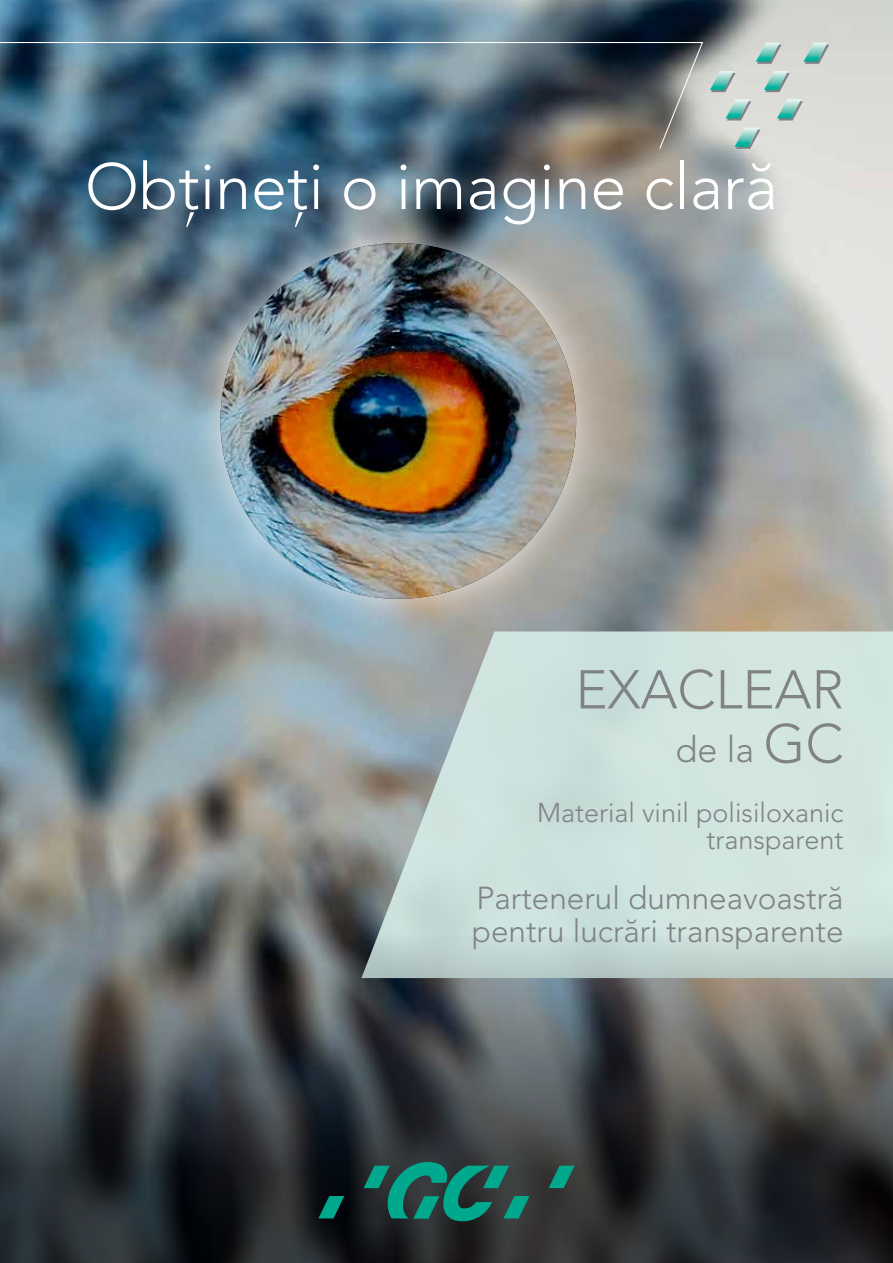
<style>
.page{position:relative;width:893px;height:1263px;background:#fff}
.page>*{position:absolute;margin:0;border:0;box-sizing:border-box;transform-origin:0 0}
.t1{font:300 64.5px "Avenir";color:#fff}
.t2{font:300 54px "Avenir";color:#808285}
.t3{font:300 36px "Avenir";color:#808285}
.t4{font:300 31.5px/33px "Avenir";color:#808285}
.t5{font:300 27px/27px "Avenir";color:#808285;text-align:right}
.s1{font-size:54px}
</style>
<div class="page">
<img style="left:0;top:0;width:893px;height:935px">
<svg style="left:361px;top:631px;width:532px;height:304px;background:#c7d9d5"></svg>
<svg style="left:757px;top:45px;width:24px;height:19px"></svg>
<svg style="left:711px;top:73px;width:24px;height:19px"></svg>
<svg style="left:727px;top:101px;width:24px;height:19px"></svg>
<svg style="left:805px;top:45px;width:24px;height:19px"></svg>
<svg style="left:765px;top:73px;width:25px;height:19px"></svg>
<svg style="left:778px;top:101px;width:25px;height:19px"></svg>
<svg style="left:736px;top:130px;width:24px;height:19px"></svg>
<img style="left:756px;top:43px;width:24px;height:19px">
<img style="left:710px;top:71px;width:24px;height:19px">
<img style="left:725px;top:99px;width:25px;height:19px">
<img style="left:803px;top:43px;width:24px;height:19px">
<img style="left:764px;top:71px;width:24px;height:19px">
<img style="left:777px;top:99px;width:24px;height:19px">
<img style="left:734px;top:128px;width:25px;height:19px">
<svg style="left:0;top:41px;width:704px;height:109px;background:#506979"></svg>
<div style="left:185px;top:208px;width:426px;height:426px;background:#fff;opacity:.75"></div>
<img style="left:220px;top:243px;width:356px;height:356px">
<svg style="left:0;top:935px;width:893px;height:328px;background:#4a4f51"></svg>
<svg style="left:549px;top:1165px;width:26px;height:23px"></svg>
<svg style="left:364px;top:1162px;width:165px;height:59px;background:#1c6258"></svg>
<svg style="left:318px;top:1196px;width:26px;height:22px"></svg>
<h1 class="t1" style="left:85px;top:149px;width:694px">Obñineñi o imagine clarã</h1>
<h2 class="t2" style="left:575px;top:658px;width:270px">EXACLEAR</h2>
<p class="t3" style="left:675px;top:729px;width:170px">de la <span class="s1">GC</span></p>
<p class="t5" style="left:537px;top:799px;width:308px">Material vinil polisiloxanic transparent</p>
<p class="t4" style="left:472px;top:882px;width:373px">Partenerul dumneavoastrã pentru lucrãri transparente</p>
</div>
